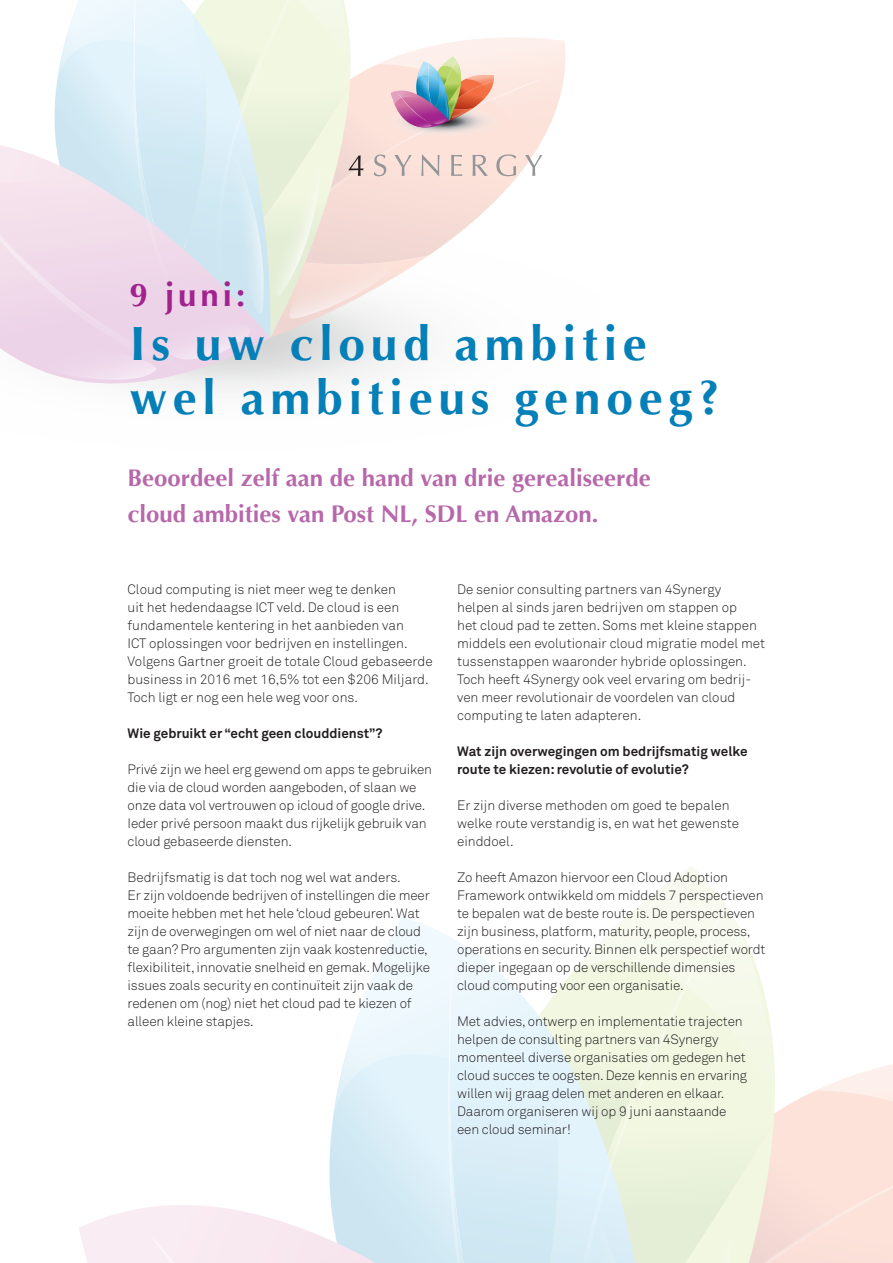
<style>
.page{position:relative;width:893px;height:1263px;background:#fff}
.page>*{position:absolute;margin:0;border:0;box-sizing:border-box;transform-origin:0 0}
.t1{font:700 48px/54px "Optima";letter-spacing:.12em;color:#057fb7}
.t2{font:700 33px "Optima";color:#a2238e}
.t3{font:700 24px/36px "Optima";color:#b768aa}
.PLAT{font:13.5px/18px "Akkurat Light Pro";letter-spacing:-.01em;color:#231f20}
.PLAT-2{font:700 13.5px/18px "Akkurat Pro";color:#231f20}
</style>
<div class="page">
<svg style="left:633px;top:866px;width:111px;height:72px"></svg>
<svg style="left:391px;top:917px;width:60px;height:21px"></svg>
<svg style="left:605px;top:912px;width:118px;height:26px"></svg>
<svg style="left:79px;top:938px;width:814px;height:325px"></svg>
<svg style="left:74px;top:380px;width:120px;height:10px"></svg>
<svg style="left:0;top:0;width:565px;height:380px"></svg>
<p class="t2" style="left:130px;top:276px;width:117px">9 juni:</p>
<p class="t1" style="left:130px;top:317px;width:591px">Is uw cloud ambitie wel ambitieus genoeg?</p>
<p class="t3" style="left:128px;top:460px;width:525px">Beoordeel zelf aan de hand van drie gerealiseerde cloud ambities van Post NL, SDL en Amazon.</p>
<p class="PLAT" style="left:128px;top:581px;width:307px">Cloud computing is niet meer weg te denken<br>uit het hedendaagse ICT veld. De cloud is een fundamentele kentering in het aanbieden van<br>ICT oplossingen voor bedrijven en instellingen.<br>Volgens Gartner groeit de totale Cloud gebaseerde business in 2016 met 16,5% tot een $206 Miljard.<br>Toch ligt er nog een hele weg voor ons.</p>
<p class="PLAT-2" style="left:128px;top:724px;width:256px">Wie gebruikt er “echt geen clouddienst”?</p>
<p class="PLAT" style="left:128px;top:761px;width:306px">Privé zijn we heel erg gewend om apps te gebruiken die via de cloud worden aangeboden, of slaan we onze data vol vertrouwen op icloud of google drive.<br>Ieder privé persoon maakt dus rijkelijk gebruik van cloud gebaseerde diensten.</p>
<p class="PLAT" style="left:128px;top:869px;width:304px">Bedrijfsmatig is dat toch nog wel wat anders.<br>Er zijn voldoende bedrijven of instellingen die meer moeite hebben met het hele ‘cloud gebeuren’. Wat zijn de overwegingen om wel of niet naar de cloud te gaan? Pro argumenten zijn vaak kostenreductie, flexibiliteit, innovatie snelheid en gemak. Mogelijke issues zoals security en continuïteit zijn vaak de redenen om (nog) niet het cloud pad te kiezen of alleen kleine stapjes.</p>
<p class="PLAT" style="left:457px;top:581px;width:309px">De senior consulting partners van 4Synergy helpen al sinds jaren bedrijven om stappen op<br>het cloud pad te zetten. Soms met kleine stappen middels een evolutionair cloud migratie model met tussenstappen waaronder hybride oplossingen.<br>Toch heeft 4Synergy ook veel ervaring om bedrij&shy;ven meer revolutionair de voordelen van cloud computing te laten adapteren.</p>
<p class="PLAT-2" style="left:457px;top:742px;width:292px">Wat zijn overwegingen om bedrijfsmatig welke route te kiezen: revolutie of evolutie?</p>
<p class="PLAT" style="left:457px;top:797px;width:283px">Er zijn diverse methoden om goed te bepalen welke route verstandig is, en wat het gewenste einddoel.</p>
<p class="PLAT" style="left:457px;top:869px;width:310px">Zo heeft Amazon hiervoor een Cloud Adoption Framework ontwikkeld om middels 7 perspectieven te bepalen wat de beste route is. De perspectieven zijn business, platform, maturity, people, process, operations en security. Binnen elk perspectief wordt dieper ingegaan op de verschillende dimensies cloud computing voor een organisatie.</p>
<p class="PLAT" style="left:457px;top:1013px;width:291px">Met advies, ontwerp en implementatie trajecten helpen de consulting partners van 4Synergy momenteel diverse organisaties om gedegen het cloud succes te oogsten. Deze kennis en ervaring willen wij graag delen met anderen en elkaar.<br>Daarom organiseren wij op 9 juni aanstaande een cloud seminar!</p>
</div>
